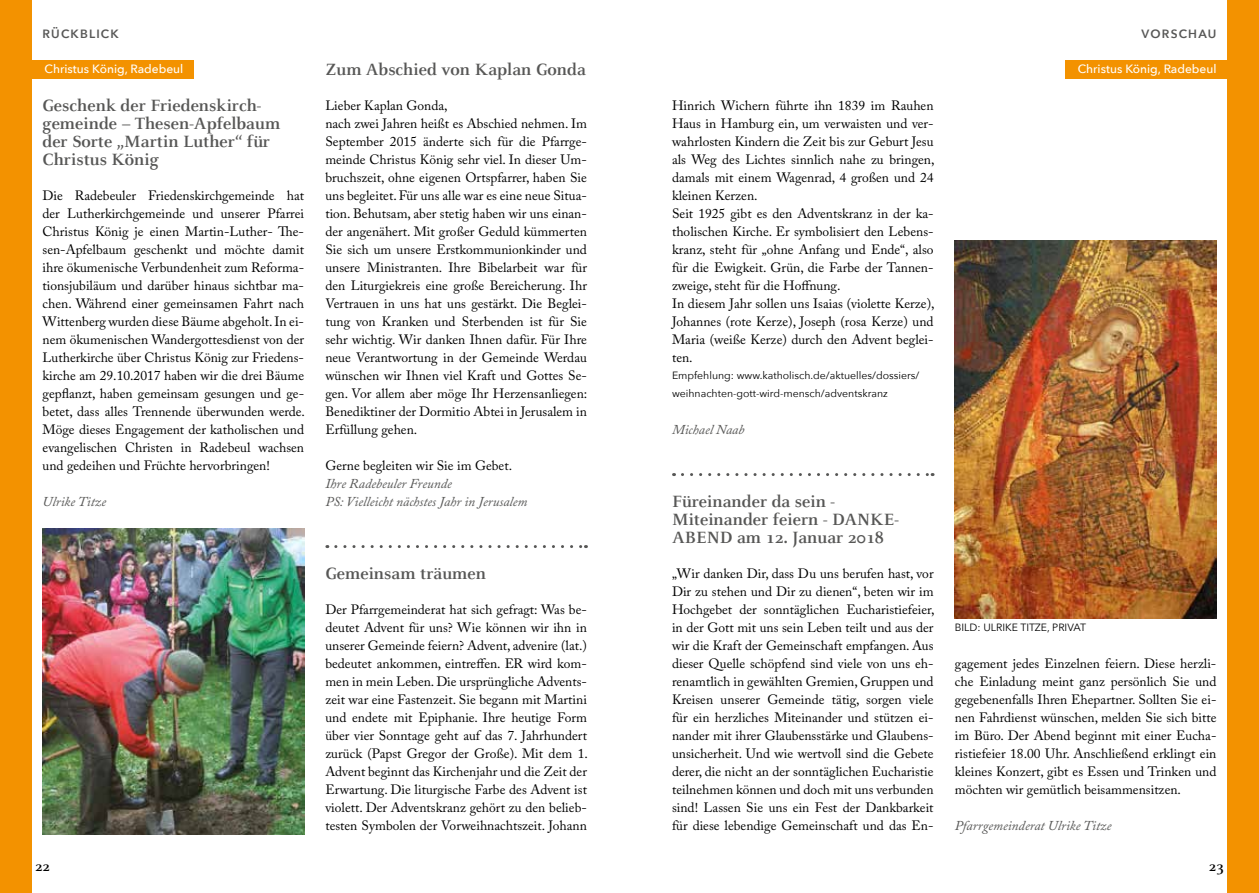
<style>
.page{position:relative;width:1259px;height:893px;background:#fff}
.page>*{position:absolute;margin:0;border:0;box-sizing:border-box;transform-origin:0 0}
.t1{font:700 18px/18px "Celeste";color:#575756}
.t2{font:700 15px "Celeste";color:#000}
.t3{font:13.5px/18px "Adobe Caslon Pro";color:#000;text-align:justify}
.t4{font:italic 13.5px/18px "Adobe Caslon Pro";color:#575756}
.t5{font:500 12px "Avenir Next";color:#fff}
.t6{font:600 12px "Avenir Next";letter-spacing:.1em;color:#575756}
.t7{font:10.5px/18px "Avenir Next";color:#000}
</style>
<div class="page">
<div style="left:0;top:0;width:32px;height:893px;background:#f39200"></div>
<div style="left:32px;top:61px;width:162px;height:18px;background:#f39200"></div>
<img style="left:43px;top:529px;width:261px;height:306px">
<img style="left:955px;top:241px;width:261px;height:378px">
<div style="left:1227px;top:0;width:32px;height:893px;background:#f39200"></div>
<div style="left:1065px;top:61px;width:162px;height:18px;background:#f39200"></div>
<svg style="left:336px;top:545px;width:250px;height:3px"></svg>
<svg style="left:682px;top:473px;width:251px;height:3px"></svg>
<p class="t6" style="left:43px;top:24px;width:78px">RÜCKBLICK</p>
<p class="t5" style="left:45px;top:59px;width:140px">Christus König, Radebeul</p>
<h1 class="t1" style="left:43px;top:97px;width:239px">Geschenk der Friedenskirch&shy;gemeinde – Thesen-Apfelbaum der Sorte „Martin Luther“ für<br>Christus König</h1>
<p class="t3" style="left:43px;top:186px;width:264px">Die Radebeuler Friedenskirchgemeinde hat der Lutherkirchgemeinde und unserer Pfarrei Christus König je einen Martin-Luther- The&shy;sen-Apfelbaum geschenkt und möchte damit ihre ökumenische Verbundenheit zum Reforma&shy;tionsjubiläum und darüber hinaus sichtbar ma&shy;chen. Während einer gemeinsamen Fahrt nach Wittenberg wurden diese Bäume abgeholt. In ei&shy;nem ökumenischen Wandergottesdienst von der Lutherkirche über Christus König zur Friedens&shy;kirche am 29.10.2017 haben wir die drei Bäume gepflanzt, haben gemeinsam gesungen und ge&shy;betet, dass alles Trennende überwunden werde.<br>Möge dieses Engagement der katholischen und evangelischen Christen in Radebeul wachsen und gedeihen und Früchte hervorbringen!</p>
<p class="t4" style="left:43px;top:492px;width:65px">Ulrike Titze</p>
<h1 class="t1" style="left:325px;top:61px;width:262px">Zum Abschied von Kaplan Gonda</h1>
<p class="t3" style="left:325px;top:96px;width:263px;text-align:left">Lieber Kaplan Gonda,<br>nach zwei Jahren heißt es Abschied nehmen. Im September 2015 änderte sich für die Pfarrge&shy;meinde Christus König sehr viel. In dieser Um&shy;bruchszeit, ohne eigenen Ortspfarrer, haben Sie uns begleitet. Für uns alle war es eine neue Situa&shy;tion. Behutsam, aber stetig haben wir uns einan&shy;der angenähert. Mit großer Geduld kümmerten Sie sich um unsere Erstkommunionkinder und unsere Ministranten. Ihre Bibelarbeit war für den Liturgiekreis eine große Bereicherung. Ihr Vertrauen in uns hat uns gestärkt. Die Beglei&shy;tung von Kranken und Sterbenden ist für Sie sehr wichtig. Wir danken Ihnen dafür. Für Ihre neue Verantwortung in der Gemeinde Werdau wünschen wir Ihnen viel Kraft und Gottes Se&shy;gen. Vor allem aber möge Ihr Herzensanliegen:<br>Benediktiner der Dormitio Abtei in Jerusalem in Erfüllung gehen.</p>
<p class="t3" style="left:325px;top:456px;width:188px">Gerne begleiten wir Sie im Gebet.</p>
<p class="t4" style="left:325px;top:474px;width:204px">Ihre Radebeuler Freunde<br>PS: Vielleicht nächstes Jahr in Jerusalem</p>
<h1 class="t1" style="left:325px;top:565px;width:162px">Gemeinsam träumen</h1>
<p class="t3" style="left:325px;top:600px;width:264px">Der Pfarrgemeinderat hat sich gefragt: Was be&shy;deutet Advent für uns? Wie können wir ihn in unserer Gemeinde feiern? Advent, advenire (lat.) bedeutet ankommen, eintreffen. ER wird kom&shy;men in mein Leben. Die ursprüngliche Advents&shy;zeit war eine Fastenzeit. Sie begann mit Martini und endete mit Epiphanie. Ihre heutige Form über vier Sonntage geht auf das 7. Jahrhundert zurück (Papst Gregor der Große). Mit dem 1.<br>Advent beginnt das Kirchenjahr und die Zeit der Erwartung. Die liturgische Farbe des Advent ist violett. Der Adventskranz gehört zu den belieb&shy;testen Symbolen der Vorweihnachtszeit. Johann</p>
<p class="t3" style="left:672px;top:96px;width:264px;text-align:left">Hinrich Wichern führte ihn 1839 im Rauhen Haus in Hamburg ein, um verwaisten und ver&shy;wahrlosten Kindern die Zeit bis zur Geburt Jesu als Weg des Lichtes sinnlich nahe zu bringen, damals mit einem Wagenrad, 4 großen und 24 kleinen Kerzen.<br>Seit 1925 gibt es den Adventskranz in der ka&shy;tholischen Kirche. Er symbolisiert den Lebens&shy;kranz, steht für „ohne Anfang und Ende“, also für die Ewigkeit. Grün, die Farbe der Tannen&shy;zweige, steht für die Hoffnung.<br>In diesem Jahr sollen uns Isaias (violette Kerze), Johannes (rote Kerze), Joseph (rosa Kerze) und Maria (weiße Kerze) durch den Advent beglei&shy;ten.</p>
<p class="t7" style="left:672px;top:366px;width:249px">Empfehlung: www.katholisch.de/aktuelles/dossiers/ weihnachten-gott-wird-mensch/adventskranz</p>
<p class="t4" style="left:672px;top:420px;width:74px">Michael Naab</p>
<p class="t6" style="left:1141px;top:24px;width:76px">VORSCHAU</p>
<p class="t5" style="left:1077px;top:59px;width:140px">Christus König, Radebeul</p>
<h1 class="t1" style="left:672px;top:493px;width:228px">Füreinander da sein -<br>Miteinander feiern - DANKE-<br>ABEND am 12. Januar 2018</h1>
<p class="t3" style="left:672px;top:564px;width:264px">„Wir danken Dir, dass Du uns berufen hast, vor Dir zu stehen und Dir zu dienen“, beten wir im Hochgebet der sonntäglichen Eucharistiefeier, in der Gott mit uns sein Leben teilt und aus der wir die Kraft der Gemeinschaft empfangen. Aus dieser Quelle schöpfend sind viele von uns eh&shy;renamtlich in gewählten Gremien, Gruppen und Kreisen unserer Gemeinde tätig, sorgen viele für ein herzliches Miteinander und stützen ei&shy;nander mit ihrer Glaubensstärke und Glaubens&shy;unsicherheit. Und wie wertvoll sind die Gebete derer, die nicht an der sonntäglichen Eucharistie teilnehmen können und doch mit uns verbunden sind! Lassen Sie uns ein Fest der Dankbarkeit für diese lebendige Gemeinschaft und das En-</p>
<p class="t7" style="left:955px;top:618px;width:133px">BILD: ULRIKE TITZE, PRIVAT</p>
<p class="t3" style="left:955px;top:654px;width:263px">gagement jedes Einzelnen feiern. Diese herzli&shy;che Einladung meint ganz persönlich Sie und gegebenenfalls Ihren Ehepartner. Sollten Sie ei&shy;nen Fahrdienst wünschen, melden Sie sich bitte im Büro. Der Abend beginnt mit einer Eucha&shy;ristiefeier 18.00 Uhr. Anschließend erklingt ein kleines Konzert, gibt es Essen und Trinken und möchten wir gemütlich beisammensitzen.</p>
<p class="t4" style="left:955px;top:816px;width:158px">Pfarrgemeinderat Ulrike Titze</p>
<p class="t2" style="left:35px;top:858px;width:16px">22</p>
<p class="t2" style="left:1209px;top:858px;width:16px">23</p>
</div>
